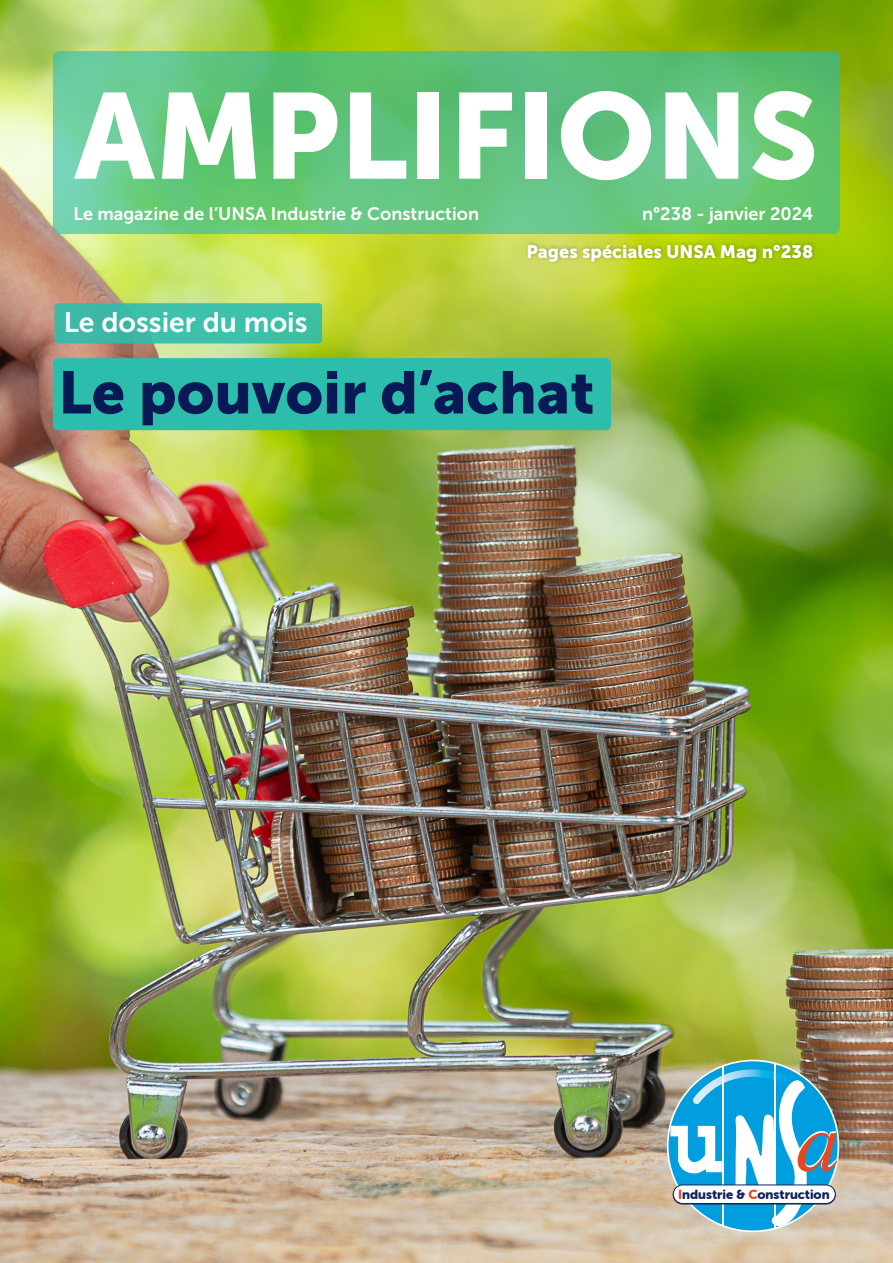
<style>
.page{position:relative;width:893px;height:1263px;background:#fff}
.page>*{position:absolute;margin:0;border:0;box-sizing:border-box;transform-origin:0 0}
.t1{font:120.6px "Museo Sans 900";color:#fff}
.t2{font:59.4px "Museo Sans 900";color:#091956}
.t3{font:28.2px "Museo Sans 700";color:#fff}
.t4{font:18px "Museo Sans 700";color:#fff}
.t5{font:18px "Museo Sans 900";color:#fff}
.t6{font:13.05px "Museo Sans Rounded 900";color:#13235b}
.s1{color:#e24926}
</style>
<div class="page">
<img style="left:0;top:0;width:893px;height:1263px">
<div style="left:53px;top:358px;width:558px;height:72px;background:#2dbdad;border-radius:5px"></div>
<svg style="left:53px;top:51px;width:787px;height:183px"></svg>
<div style="left:524px;top:241px;width:293px;height:25px;background:#231f20;opacity:.33"></div>
<svg style="left:667px;top:1060px;width:172px;height:172px"></svg>
<div style="left:673px;top:1185px;width:162px;height:18px;background:#fff;border-radius:9px"></div>
<div style="left:673px;top:1185px;width:162px;height:19px;border:1px solid #13235b;border-radius:9px"></div>
<div style="left:55px;top:303px;width:267px;height:40px;background:#3dc0a8;border-radius:3px"></div>
<p class="t1" style="left:75px;top:68px;width:745px">AMPLIFIONS</p>
<p class="t4" style="left:73px;top:203px;width:407px">Le magazine de l’UNSA Industrie &amp; Construction</p>
<p class="t5" style="left:526px;top:241px;width:288px">Pages spéciales UNSA Mag n°238</p>
<p class="t4" style="left:642px;top:203px;width:173px">n°238 - janvier 2024</p>
<p class="t3" style="left:64px;top:307px;width:245px">Le dossier du mois</p>
<p class="t2" style="left:58px;top:359px;width:538px">Le pouvoir d’achat</p>
<p class="t6" style="left:678px;top:1187px;width:153px"><span class="s1">I</span>ndustrie &amp; <span class="s1">C</span>onstruction</p>
</div>
